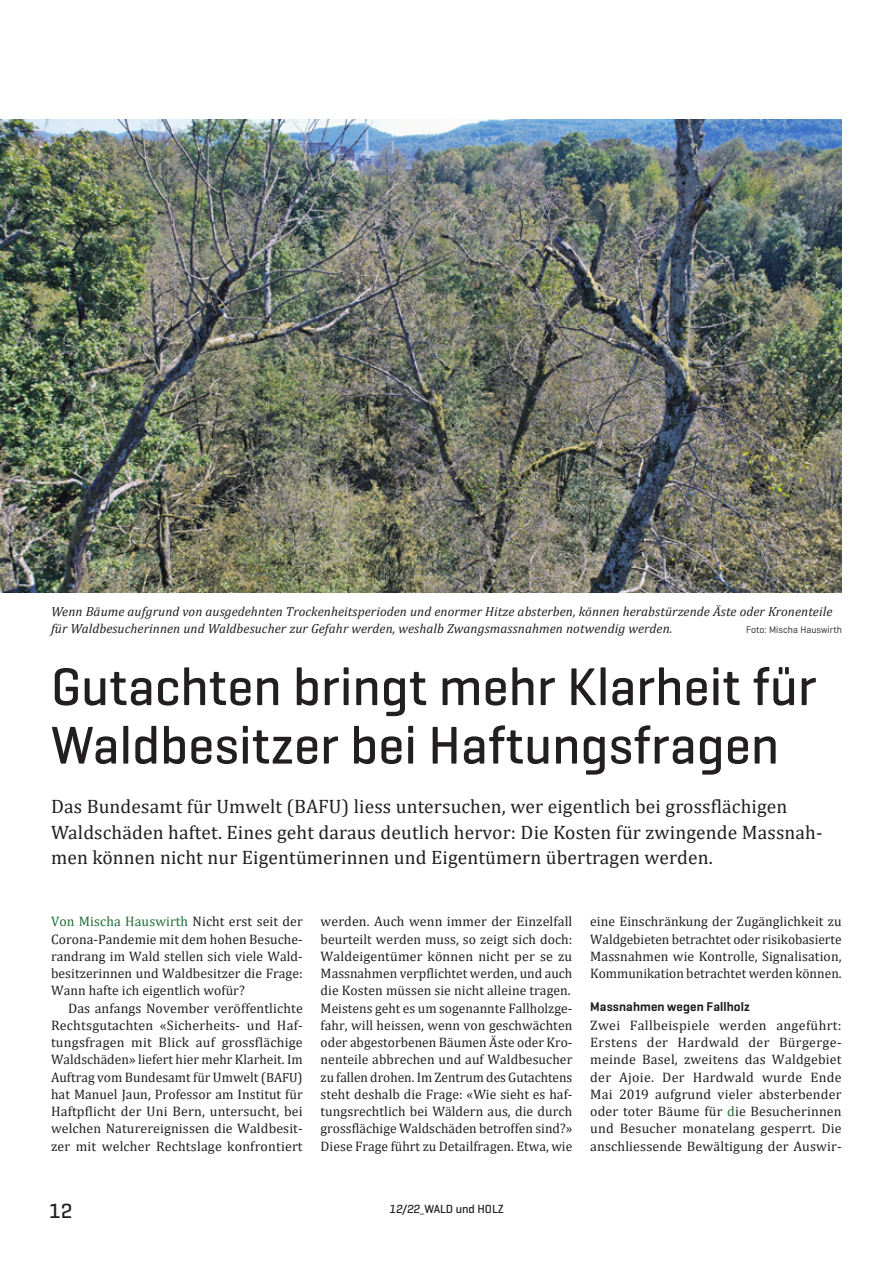
<style>
.page{position:relative;width:893px;height:1263px;background:#fff}
.page>*{position:absolute;margin:0;border:0;box-sizing:border-box;transform-origin:0 0}
.t1{font:500 54px/58.5px "Geogrotesque";letter-spacing:.005em;color:#231f20}
.t2{font:500 21px "Geogrotesque";color:#231f20}
.t3{font:19.5px/25.5px "Cambria";letter-spacing:.005em;color:#231f20}
.t4{font:13.8px/17.2px "Cambria";letter-spacing:.005em;color:#231f20;text-align:justify}
.t5{font:italic 13.2px/17.2px "Cambria";letter-spacing:.005em;color:#231f20}
.t6{font:600 12.9px "Geogrotesque";letter-spacing:.01em;color:#231f20}
.t7{font:500 12px "Geogrotesque";color:#231f20}
.t8{font:9.75px "Geogrotesque";letter-spacing:.005em;color:#231f20}
.s1{color:#226e37}
.s2{font-size:13.35px}
.s3{font-style:italic}
.s4{font-family:"Cambria";font-weight:400}
</style>
<div class="page">
<img style="left:0;top:119px;width:842px;height:473px">
<p class="t5" style="left:51px;top:602px;width:783px">Wenn Bäume aufgrund von ausgedehnten Trockenheitsperioden und enormer Hitze absterben, können herabstürzende Äste oder Kronenteile für Waldbesucherinnen und Waldbesucher zur Gefahr werden, weshalb Zwangsmassnahmen notwendig werden.</p>
<p class="t8" style="left:746px;top:624px;width:97px">Foto: Mischa Hauswirth</p>
<h1 class="t1" style="left:51px;top:656px;width:767px">Gutachten bringt mehr Klarheit für<br>Waldbesitzer bei Haftungsfragen</h1>
<p class="t3" style="left:51px;top:794px;width:773px">Das Bundesamt für Umwelt (BAFU) liess untersuchen, wer eigentlich bei grossflächigen<br>Waldschäden haftet. Eines geht daraus deutlich hervor: Die Kosten für zwingende Massnah&shy;men können nicht nur Eigentümerinnen und Eigentümern übertragen werden.</p>
<p class="t4" style="left:51px;top:913px;width:253px"><span class="s1">Von Mischa Hauswirth</span> Nicht erst seit der Corona-Pandemie mit dem hohen Besuche&shy;randrang im Wald stellen sich viele Wald&shy;besitzerinnen und Waldbesitzer die Frage:<br>Wann hafte ich eigentlich wofür?</p>
<p class="t4" style="left:51px;top:999px;width:253px;text-indent:17px">Das anfangs November veröffentlichte Rechtsgutachten «Sicherheits- und Haf&shy;tungsfragen mit Blick auf grossflächige Waldschäden» liefert hier mehr Klarheit. Im Auftrag vom Bundesamt für Umwelt (<span class="s2">BAFU</span>) hat Manuel Jaun, Professor am Institut für Haftpflicht der Uni Bern, untersucht, bei welchen Naturereignissen die Waldbesit&shy;zer mit welcher Rechtslage konfrontiert</p>
<p class="t4" style="left:321px;top:913px;width:253px;text-align:left">werden. Auch wenn immer der Einzelfall beurteilt werden muss, so zeigt sich doch:<br>Waldeigentümer können nicht per se zu Massnahmen verpflichtet werden, und auch die Kosten müssen sie nicht alleine tragen.<br>Meistens geht es um sogenannte Fallholzge&shy;fahr, will heissen, wenn von geschwächten oder abgestorbenen Bäumen Äste oder Kro&shy;nenteile abbrechen und auf Waldbesucher zu fallen drohen. Im Zentrum des Gutachtens steht deshalb die Frage: «Wie sieht es haf&shy;tungsrechtlich bei Wäldern aus, die durch grossflächige Waldschäden betroffen sind?» Diese Frage führt zu Detailfragen. Etwa, wie</p>
<p class="t4" style="left:590px;top:913px;width:253px">eine Einschränkung der Zugänglichkeit zu Waldgebieten betrachtet oder risikobasierte Massnahmen wie Kontrolle, Signalisation, Kommunikation betrachtet werden können.</p>
<p class="t6" style="left:590px;top:999px;width:161px">Massnahmen wegen Fallholz</p>
<p class="t4" style="left:590px;top:1016px;width:253px">Zwei Fallbeispiele werden angeführt:<br>Erstens der Hardwald der Bürgerge&shy;meinde Basel, zweitens das Waldgebiet der Ajoie. Der Hardwald wurde Ende Mai 2019 aufgrund vieler absterbender oder toter Bäume für <span class="s1">d</span>ie Besucherinnen und Besucher monatelang gesperrt. Die anschliessende Bewältigung der Auswir-</p>
<h2 class="t2" style="left:49px;top:1197px;width:25px">12</h2>
<p class="t7" style="left:389px;top:1201px;width:116px"><span class="s3">12/22</span><span class="s4">_</span>WALD und HOLZ</p>
</div>
